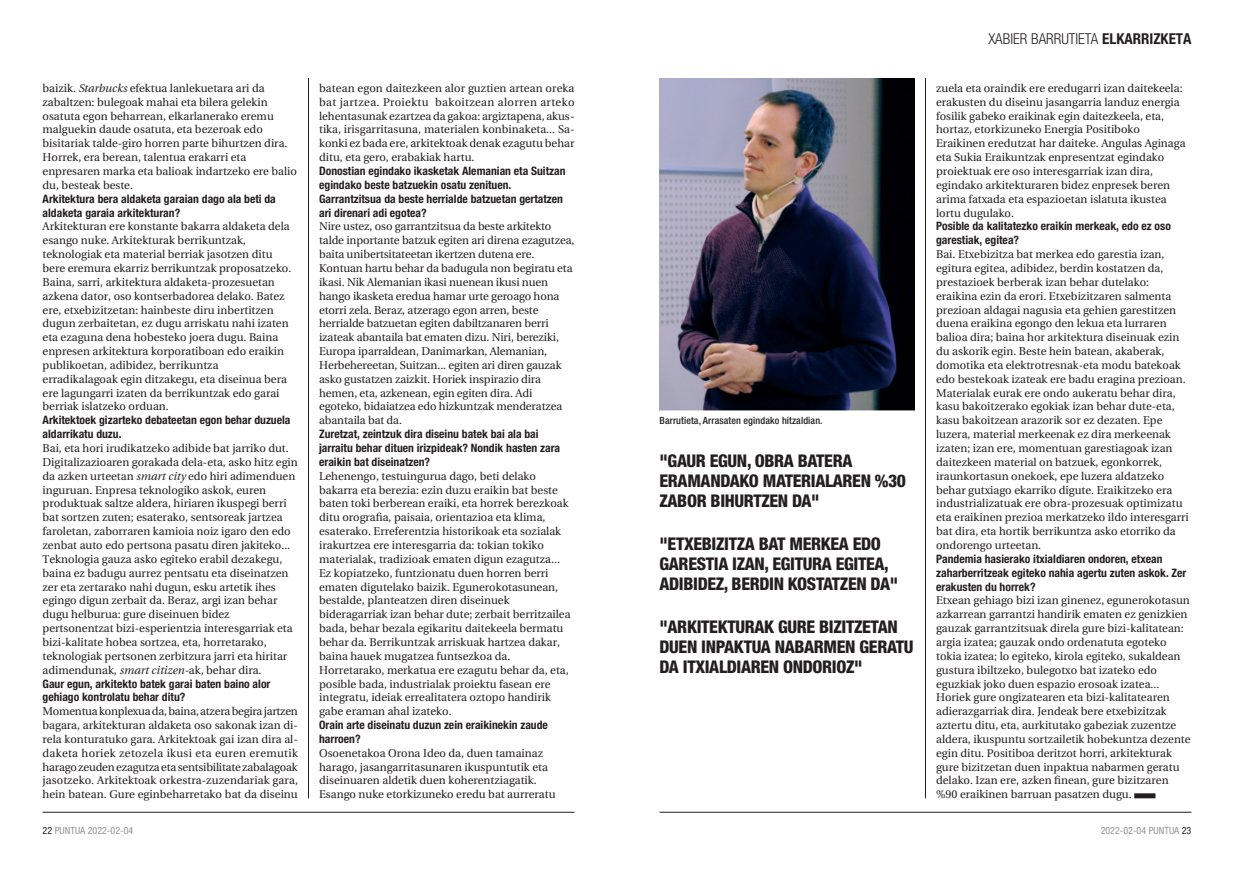
<style>
.page{position:relative;width:1234px;height:869px;background:#fff}
.page>*{position:absolute;margin:0;border:0;box-sizing:border-box;transform-origin:0 0}
.Leihoa{font:800 condensed 17.5px/20px "Helvetica Neue";letter-spacing:-.02em;color:#231f20}
.Orriburua-B{font:300 condensed 15px "Helvetica Neue";color:#231f20}
.Testua-BAND-Galdera{font:700 condensed 11.62px/13.9px "Helvetica Neue";color:#231f20}
.Testua-BAND-Hasi{font:11.25px/13.9px "Utopia";color:#231f20}
.Testua-JUST-Hasi{font:11.25px/13.9px "Utopia";letter-spacing:.005em;color:#231f20;text-align:justify}
.ArgazkiOina{font:500 condensed 10px "Helvetica Neue";letter-spacing:.01em;color:#231f20}
.t1{font:condensed 10px "Helvetica Neue";color:#939598}
.s1{font-style:italic}
.s2{font-weight:700}
.s3{color:#231f20}
</style>
<div class="page">
<div style="left:1133px;top:793px;width:22px;height:5px;background:#231f20"></div>
<hr style="left:308px;top:78px;width:1px;height:720px;background:#231f20">
<hr style="left:924px;top:78px;width:1px;height:720px;background:#231f20">
<img style="left:659px;top:78px;width:255px;height:332px">
<hr style="left:43px;top:811px;width:531px;height:1px;background:#231f20">
<hr style="left:659px;top:811px;width:532px;height:1px;background:#231f20">
<p class="Testua-BAND-Hasi" style="left:43px;top:81px;width:256px">baizik. <span class="s1">Starbucks</span> efektua lanlekuetara ari da zabaltzen: bulegoak mahai eta bilera gelekin osatuta egon beharrean, elkarlanerako eremu malguekin daude osatuta, eta bezeroak edo bisitariak talde-giro horren parte bihurtzen dira.<br>Horrek, era berean, talentua erakarri eta enpresaren marka eta balioak indartzeko ere balio du, besteak beste.</p>
<p class="Testua-BAND-Galdera" style="left:43px;top:191px;width:235px">Arkitektura bera aldaketa garaian dago ala beti da aldaketa garaia arkitekturan?</p>
<p class="Testua-BAND-Hasi" style="left:43px;top:220px;width:250px">Arkitekturan ere konstante bakarra aldaketa dela esango nuke. Arkitekturak berrikuntzak, teknologiak eta material berriak jasotzen ditu bere eremura ekarriz berrikuntzak proposatzeko.<br>Baina, sarri, arkitektura aldaketa-prozesuetan azkena dator, oso kontserbadorea delako. Batez ere, etxebizitzetan: hainbeste diru inbertitzen dugun zerbaitetan, ez dugu arriskatu nahi izaten eta ezaguna dena hobesteko joera dugu. Baina enpresen arkitektura korporatiboan edo eraikin publikoetan, adibidez, berrikuntza erradikalagoak egin ditzakegu, eta diseinua bera ere lagungarri izaten da berrikuntzak edo garai berriak islatzeko orduan.</p>
<p class="Testua-BAND-Galdera" style="left:43px;top:413px;width:249px">Arkitektoek gizarteko debateetan egon behar duzuela aldarrikatu duzu.</p>
<p class="Testua-BAND-Hasi" style="left:43px;top:441px;width:257px">Bai, eta hori irudikatzeko adibide bat jarriko dut.<br>Digitalizazioaren gorakada dela-eta, asko hitz egin da azken urteetan <span class="s1">smart city</span> edo hiri adimenduen inguruan. Enpresa teknologiko askok, euren produktuak saltze aldera, hiriaren ikuspegi berri bat sortzen zuten; esaterako, sentsoreak jartzea faroletan, zaborraren kamioia noiz igaro den edo zenbat auto edo pertsona pasatu diren jakiteko...<br>Teknologia gauza asko egiteko erabil dezakegu, baina ez badugu aurrez pentsatu eta diseinatzen zer eta zertarako nahi dugun, esku artetik ihes egingo digun zerbait da. Beraz, argi izan behar dugu helburua: gure diseinuen bidez pertsonentzat bizi-esperientzia interesgarriak eta bizi-kalitate hobea sortzea, eta, horretarako, teknologiak pertsonen zerbitzura jarri eta hiritar adimendunak, <span class="s1">smart citizen-</span>ak<span class="s1">,</span> behar dira.</p>
<p class="Testua-BAND-Galdera" style="left:43px;top:676px;width:229px">Gaur egun, arkitekto batek garai baten baino alor gehiago kontrolatu behar ditu?</p>
<p class="Testua-JUST-Hasi" style="left:43px;top:704px;width:257px">Momentua konplexua da, baina, atzera begira jartzen bagara, arkitekturan aldaketa oso sakonak izan di&shy;rela konturatuko gara. Arkitektoak gai izan dira al&shy;daketa horiek zetozela ikusi eta euren eremutik harago zeuden ezagutza eta sentsibilitate zabalagoak jasotzeko. Arkitektoak orkestra-zuzendariak gara, hein batean. Gure eginbeharretako bat da diseinu</p>
<p class="Testua-JUST-Hasi" style="left:319px;top:81px;width:257px">batean egon daitezkeen alor guztien artean oreka bat jartzea. Proiektu bakoitzean alorren arteko lehentasunak ezartzea da gakoa: argiztapena, akus&shy;tika, irisgarritasuna, materialen konbinaketa... Sa&shy;konki ez bada ere, arkitektoak denak ezagutu behar ditu, eta gero, erabakiak hartu.</p>
<p class="Testua-BAND-Galdera" style="left:319px;top:164px;width:248px">Donostian egindako ikasketak Alemanian eta Suitzan egindako beste batzuekin osatu zenituen.<br>Garrantzitsua da beste herrialde batzuetan gertatzen ari direnari adi egotea?</p>
<p class="Testua-BAND-Hasi" style="left:319px;top:220px;width:257px">Nire ustez, oso garrantzitsua da beste arkitekto talde inportante batzuk egiten ari direna ezagutzea, baita unibertsitateetan ikertzen dutena ere.<br>Kontuan hartu behar da badugula non begiratu eta ikasi. Nik Alemanian ikasi nuenean ikusi nuen hango ikasketa eredua hamar urte geroago hona etorri zela. Beraz, atzerago egon arren, beste herrialde batzuetan egiten dabiltzanaren berri izateak abantaila bat ematen dizu. Niri, bereziki, Europa iparraldean, Danimarkan, Alemanian, Herbehereetan, Suitzan... egiten ari diren gauzak asko gustatzen zaizkit. Horiek inspirazio dira hemen, eta, azkenean, egin egiten dira. Adi egoteko, bidaiatzea edo hizkuntzak menderatzea abantaila bat da.</p>
<p class="Testua-BAND-Galdera" style="left:319px;top:427px;width:242px">Zuretzat, zeintzuk dira diseinu batek bai ala bai jarraitu behar dituen irizpideak? Nondik hasten zara eraikin bat diseinatzen?</p>
<p class="Testua-BAND-Hasi" style="left:319px;top:469px;width:253px">Lehenengo, testuingurua dago, beti delako bakarra eta berezia: ezin duzu eraikin bat beste baten toki berberean eraiki, eta horrek berezkoak ditu orografia, paisaia, orientazioa eta klima, esaterako. Erreferentzia historikoak eta sozialak irakurtzea ere interesgarria da: tokian tokiko materialak, tradizioak ematen digun ezagutza...<br>Ez kopiatzeko, funtzionatu duen horren berri ematen digutelako baizik. Egunerokotasunean, bestalde, planteatzen diren diseinuek bideragarriak izan behar dute; zerbait berritzailea bada, behar bezala egikaritu daitekeela bermatu behar da. Berrikuntzak arriskuak hartzea dakar, baina hauek mugatzea funtsezkoa da.<br>Horretarako, merkatua ere ezagutu behar da, eta, posible bada, industrialak proiektu fasean ere integratu, ideiak errealitatera oztopo handirik gabe eraman ahal izateko.</p>
<p class="Testua-BAND-Galdera" style="left:319px;top:717px;width:230px">Orain arte diseinatu duzun zein eraikinekin zaude harroen?</p>
<p class="Testua-BAND-Hasi" style="left:319px;top:745px;width:238px">Osoenetakoa Orona Ideo da, duen tamainaz harago, jasangarritasunaren ikuspuntutik eta diseinuaren aldetik duen koherentziagatik.<br>Esango nuke etorkizuneko eredu bat aurreratu</p>
<p class="ArgazkiOina" style="left:659px;top:414px;width:164px">Barrutieta, Arrasaten egindako hitzaldian.</p>
<p class="Leihoa" style="left:659px;top:450px;width:248px">"GAUR EGUN, OBRA BATERA<br>ERAMANDAKO MATERIALAREN %30<br>ZABOR BIHURTZEN DA"</p>
<p class="Leihoa" style="left:659px;top:533px;width:240px">"ETXEBIZITZA BAT MERKEA EDO<br>GARESTIA IZAN, EGITURA EGITEA,<br>ADIBIDEZ, BERDIN KOSTATZEN DA"</p>
<p class="Leihoa" style="left:659px;top:616px;width:255px">"ARKITEKTURAK GURE BIZITZETAN<br>DUEN INPAKTUA NABARMEN GERATU<br>DA ITXIALDIAREN ONDORIOZ"</p>
<p class="Orriburua-B" style="left:988px;top:30px;width:204px">XABIER BARRUTIETA <span class="s2">ELKARRIZKETA</span></p>
<p class="Testua-BAND-Hasi" style="left:935px;top:81px;width:251px">zuela eta oraindik ere eredugarri izan daitekeela: erakusten du diseinu jasangarria landuz energia fosilik gabeko eraikinak egin daitezkeela, eta, hortaz, etorkizuneko Energia Positiboko Eraikinen eredutzat har daiteke. Angulas Aginaga eta Sukia Eraikuntzak enpresentzat egindako proiektuak ere oso interesgarriak izan dira, egindako arkitekturaren bidez enpresek beren arima fatxada eta espazioetan islatuta ikustea lortu dugulako.</p>
<p class="Testua-BAND-Galdera" style="left:935px;top:219px;width:236px">Posible da kalitatezko eraikin merkeak, edo ez oso garestiak, egitea?</p>
<p class="Testua-BAND-Hasi" style="left:935px;top:247px;width:254px">Bai. Etxebizitza bat merkea edo garestia izan, egitura egitea, adibidez, berdin kostatzen da, prestazioek berberak izan behar dutelako: eraikina ezin da erori. Etxebizitzaren salmenta prezioan aldagai nagusia eta gehien garestitzen duena eraikina egongo den lekua eta lurraren balioa dira; baina hor arkitektura diseinuak ezin du askorik egin. Beste hein batean, akaberak, domotika eta elektrotresnak-eta modu batekoak edo bestekoak izateak ere badu eragina prezioan.<br>Materialak eurak ere ondo aukeratu behar dira, kasu bakoitzerako egokiak izan behar dute-eta, kasu bakoitzean arazorik sor ez dezaten. Epe luzera, material merkeenak ez dira merkeenak izaten; izan ere, momentuan garestiagoak izan daitezkeen material on batzuek, egonkorrek, iraunkortasun onekoek, epe luzera aldatzeko behar gutxiago ekarriko digute. Eraikitzeko era industrializatuak ere obra-prozesuak optimizatu eta eraikinen prezioa merkatzeko ildo interesgarri bat dira, eta hortik berrikuntza asko etorriko da ondorengo urteetan.</p>
<p class="Testua-BAND-Galdera" style="left:935px;top:551px;width:252px">Pandemia hasierako itxialdiaren ondoren, etxean zaharberritzeak egiteko nahia agertu zuten askok. Zer erakusten du horrek?</p>
<p class="Testua-BAND-Hasi" style="left:935px;top:593px;width:256px">Etxean gehiago bizi izan ginenez, egunerokotasun azkarrean garrantzi handirik ematen ez genizkien gauzak garrantzitsuak direla gure bizi-kalitatean: argia izatea; gauzak ondo ordenatuta egoteko tokia izatea; lo egiteko, kirola egiteko, sukaldean gustura ibiltzeko, bulegotxo bat izateko edo eguzkiak joko duen espazio erosoak izatea...<br>Horiek gure ongizatearen eta bizi-kalitatearen adierazgarriak dira. Jendeak bere etxebizitzak aztertu ditu, eta, aurkitutako gabeziak zuzentze aldera, ikuspuntu sortzailetik hobekuntza dezente egin ditu. Positiboa deritzot horri, arkitekturak gure bizitzetan duen inpaktua nabarmen geratu delako. Izan ere, azken finean, gure bizitzaren %90 eraikinen barruan pasatzen dugu.</p>
<p class="t1" style="left:43px;top:824px;width:92px"><span class="s3">22</span> PUNTUA 2022-02-04</p>
<p class="t1" style="left:1100px;top:824px;width:92px">2022-02-04 PUNTUA <span class="s3">23</span></p>
</div>
